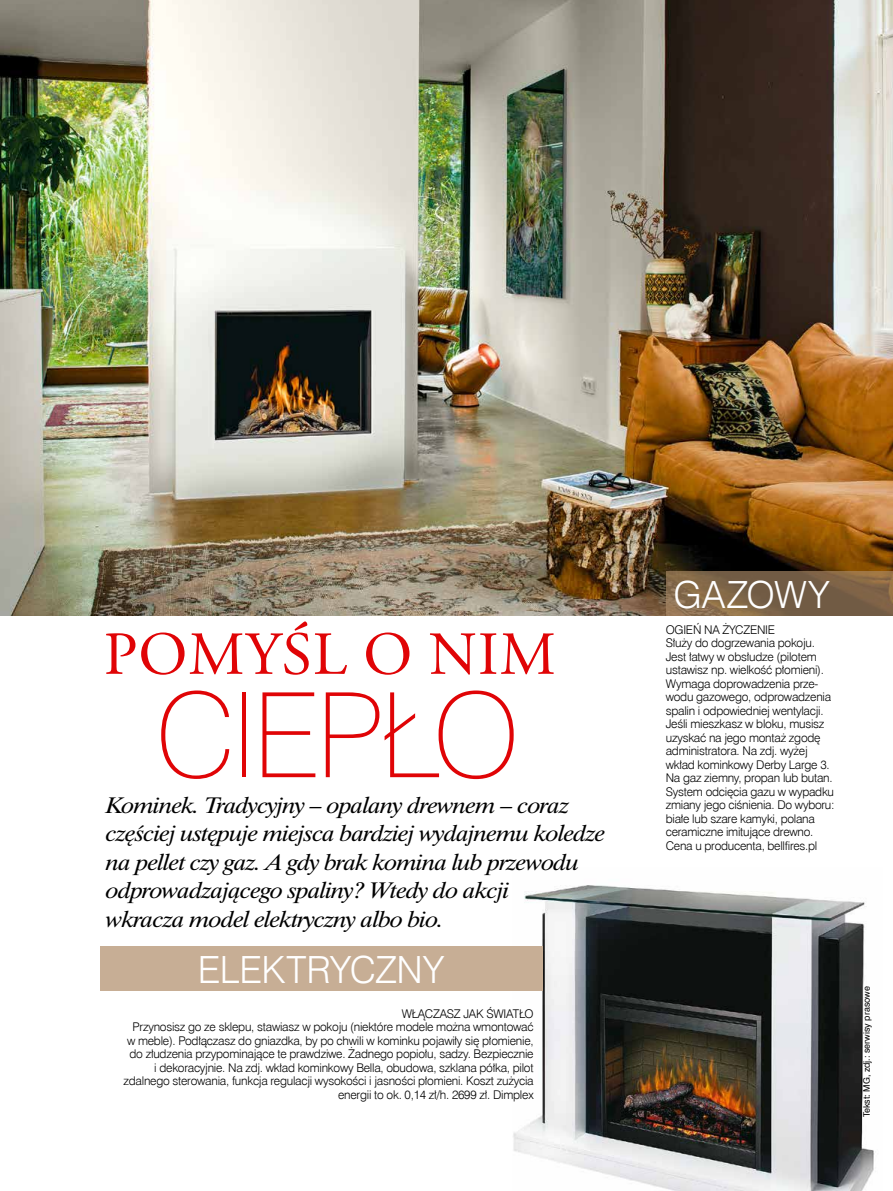
<style>
.page{position:relative;width:893px;height:1191px;background:#fff}
.page>*{position:absolute;margin:0;border:0;box-sizing:border-box;transform-origin:0 0}
.t1{font:117.9px "Swis 721 Th EU";letter-spacing:-.03em;color:#e00406}
.t2{font:61.05px "Adobe Garamond Pro";letter-spacing:.015em;color:#e00406}
.t3{font:37.5px "Swis 721 Lt EU";letter-spacing:-.005em;color:#fff}
.t4{font:italic 22.5px/28.5px "Dutch 801 BT";letter-spacing:-.03em;color:#000;scale:1.1 1}
.t5{font:12px/13.5px "Swis 721 Lt EU";letter-spacing:-.02em;color:#000;text-align:right}
.t6{font:9px "Swis 721 EU Normal";color:#000}
</style>
<div class="page">
<img style="left:513px;top:885px;width:361px;height:306px">
<img style="left:0;top:0;width:893px;height:616px">
<svg style="left:666px;top:571px;width:227px;height:45px"></svg>
<div style="left:100px;top:946px;width:443px;height:45px;background:#c7ae95"></div>
<h2 class="t2" style="left:104px;top:618px;width:454px">POMYŚL O NIM</h2>
<h1 class="t1" style="left:155px;top:663px;width:366px">CIEPŁO</h1>
<h3 class="t4" style="left:106px;top:791px;width:456px">Kominek. Tradycyjny – opalany drewnem – coraz częściej ustępuje miejsca bardziej wydajnemu koledze na pellet czy gaz. A gdy brak komina lub przewodu odprowadzającego spaliny? Wtedy do akcji<br>wkracza model elektryczny albo bio.</h3>
<h3 class="t3" style="left:198px;top:946px;width:248px">ELEKTRYCZNY</h3>
<p class="t5" style="left:124px;top:1007px;width:412px">WŁĄCZASZ JAK ŚWIATŁO<br>Przynosisz go ze sklepu, stawiasz w pokoju (niektóre modele można wmontować w meble). Podłączasz do gniazdka, by po chwili w kominku pojawiły się płomienie, do złudzenia przypominające te prawdziwe. Żadnego popiołu, sadzy. Bezpiecznie<br>i dekoracyjnie. Na zdj. wkład kominkowy Bella, obudowa, szklana półka, pilot zdalnego sterowania, funkcja regulacji wysokości i jasności płomieni. Koszt zużycia energii to ok. 0,14 zł/h. 2699 zł. Dimplex</p>
<h3 class="t3" style="left:674px;top:572px;width:157px">GAZOWY</h3>
<p class="t5" style="left:666px;top:623px;width:170px;text-align:left">OGIEŃ NA ŻYCZENIE<br>Służy do dogrzewania pokoju.<br>Jest łatwy w obsłudze (pilotem ustawisz np. wielkość płomieni).<br>Wymaga doprowadzenia prze&shy;wodu gazowego, odprowadzenia spalin i odpowiedniej wentylacji.<br>Jeśli mieszkasz w bloku, musisz uzyskać na jego montaż zgodę administratora. Na zdj. wyżej wkład kominkowy Derby Large 3.<br>Na gaz ziemny, propan lub butan.<br>System odcięcia gazu w wypadku zmiany jego ciśnienia. Do wyboru: białe lub szare kamyki, polana ceramiczne imitujące drewno.<br>Cena u producenta, bellfires.pl</p>
<p class="t6" style="left:861px;top:1117px;width:133px;rotate:-90deg">Tekst: MG, zdj.: serwisy prasowe</p>
</div>
